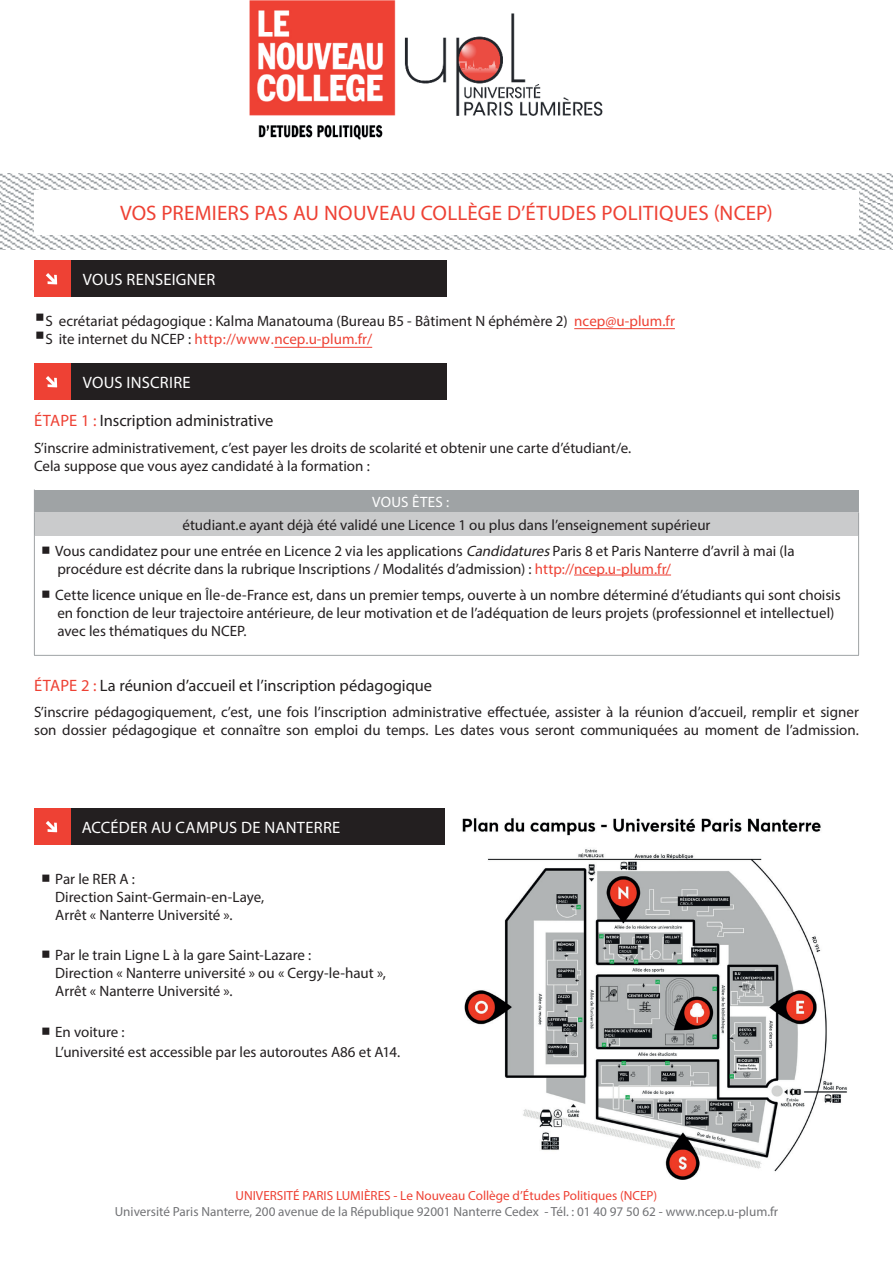
<style>
.page{position:relative;width:893px;height:1263px;background:#fff}
.page>*{position:absolute;margin:0;border:0;box-sizing:border-box;transform-origin:0 0}
.t1{font:21px "Myriad Pro";letter-spacing:.015em;color:#ee4134}
.t2{font:16.5px "Myriad Pro";letter-spacing:-.005em;color:#231f20}
.t3{font:16.5px "Myriad Pro";letter-spacing:.015em;color:#fff}
.t4{font:15px/18px "Myriad Pro";color:#231f20}
.t5{font:15px "Myriad Pro";color:#ee4134}
.t6{font:15px "Myriad Pro";letter-spacing:.025em;color:#fff}
.t7{font:13.2px "Myriad Pro";color:#727376}
.t8{font:13.2px "Myriad Pro";color:#ee4134}
.s1{color:#ee4134}
.s2{color:#231f20}
.s3{font-style:italic}
</style>
<div class="page">
<div style="left:70px;top:261px;width:376px;height:36px;background:#231f20"></div>
<div style="left:70px;top:364px;width:376px;height:36px;background:#231f20"></div>
<div style="left:69px;top:808px;width:376px;height:36px;background:#231f20"></div>
<div style="left:34px;top:261px;width:36px;height:36px;background:#ee4134"></div>
<svg style="left:46px;top:273px;width:11px;height:11px"></svg>
<div style="left:34px;top:364px;width:36px;height:36px;background:#ee4134"></div>
<svg style="left:46px;top:376px;width:11px;height:11px"></svg>
<div style="left:34px;top:808px;width:36px;height:36px;background:#ee4134"></div>
<svg style="left:46px;top:821px;width:11px;height:11px"></svg>
<img style="left:250px;top:0;width:353px;height:140px">
<img style="left:0;top:173px;width:893px;height:76px">
<img style="left:462px;top:818px;width:385px;height:362px">
<div style="left:34px;top:190px;width:825px;height:44px;background:#fff"></div>
<hr style="left:274px;top:347px;width:98px;height:1px;background:#ee4134">
<hr style="left:574px;top:328px;width:101px;height:1px;background:#ee4134">
<div style="left:34px;top:489px;width:825px;height:23px;background:#9fa3a5"></div>
<div style="left:34px;top:512px;width:825px;height:24px;background:#cacbcc"></div>
<svg style="left:858px;top:512px;width:1px;height:24px"></svg>
<hr style="left:858px;top:536px;width:1px;height:119px;background:#9fa3a5">
<hr style="left:34px;top:536px;width:1px;height:119px;background:#9fa3a5">
<hr style="left:34px;top:655px;width:825px;height:1px;background:#9fa3a5">
<svg style="left:34px;top:489px;width:1px;height:47px"></svg>
<hr style="left:574px;top:575px;width:97px;height:1px;background:#ee4134">
<h1 class="t1" style="left:120px;top:200px;width:654px">VOS PREMIERS PAS AU NOUVEAU COLLÈGE D’ÉTUDES POLITIQUES (NCEP)</h1>
<p class="t3" style="left:83px;top:269px;width:134px">VOUS RENSEIGNER</p>
<p class="t4" style="left:34px;top:312px;width:642px">▪S ecrétariat pédagogique : Kalma Manatouma (Bureau B5 - Bâtiment N éphémère 2) <span class="s1">ncep@u-plum.fr</span></p>
<p class="t5" style="left:34px;top:330px;width:339px"><span class="s2">▪S ite internet du NCEP :</span> http://www.ncep.u-plum.fr/</p>
<p class="t3" style="left:83px;top:372px;width:109px">VOUS INSCRIRE</p>
<p class="t2" style="left:34px;top:411px;width:241px"><span class="s1">ÉTAPE 1 :</span> Inscription administrative</p>
<p class="t4" style="left:34px;top:438px;width:599px">S’inscrire administrativement, c’est payer les droits de scolarité et obtenir une carte d’étudiant/e.<br>Cela suppose que vous ayez candidaté à la formation :</p>
<p class="t6" style="left:372px;top:492px;width:79px">VOUS ÊTES :</p>
<p class="t4" style="left:182px;top:515px;width:530px">étudiant.e ayant déjà été validé une Licence 1 ou plus dans l’enseignement supérieur</p>
<p class="t4" style="left:57px;top:541px;width:739px;text-indent:-17px">▪▪ Vous candidatez pour une entrée en Licence 2 via les applications <span class="s3">Candidatures</span>Paris 8 et Paris Nanterre d’avril à mai (la procédure est décrite dans la rubrique Inscriptions / Modalités d’admission) : <span class="s1">http://ncep.u-plum.fr/</span></p>
<p class="t4" style="left:57px;top:586px;width:785px;text-indent:-17px">▪▪ Cette licence unique en Île-de-France est, dans un premier temps, ouverte à un nombre déterminé d’étudiants qui sont choisis en fonction de leur trajectoire antérieure, de leur motivation et de l’adéquation de leurs projets (professionnel et intellectuel) avec les thématiques du NCEP.</p>
<p class="t2" style="left:34px;top:675px;width:400px"><span class="s1">ÉTAPE 2 :</span> La réunion d’accueil et l’inscription pédagogique</p>
<p class="t4" style="left:34px;top:703px;width:826px">S’inscrire pédagogiquement, c’est, une fois l’inscription administrative effectuée, assister à la réunion d’accueil, remplir et signer son dossier pédagogique et connaître son emploi du temps. Les dates vous seront communiquées au moment de l’admission.</p>
<p class="t3" style="left:82px;top:817px;width:260px">ACCÉDER AU CAMPUS DE NANTERRE</p>
<p class="t4" style="left:55px;top:870px;width:211px;text-indent:-15px">▪▪ Par le RER A :<br>Direction Saint-Germain-en-Laye,<br>Arrêt « Nanterre Université ».</p>
<p class="t4" style="left:55px;top:946px;width:332px;text-indent:-15px">▪▪ Par le train Ligne L à la gare Saint-Lazare :<br>Direction « Nanterre université » ou « Cergy-le-haut »,<br>Arrêt « Nanterre Université ».</p>
<p class="t4" style="left:55px;top:1021px;width:346px;line-height:20.1px;text-indent:-15px">▪▪ En voiture :<br>L’université est accessible par les autoroutes A86 et A14.</p>
<p class="t8" style="left:236px;top:1187px;width:423px">UNIVERSITÉ PARIS LUMIÈRES - Le Nouveau Collège d’Études Politiques (NCEP)</p>
<p class="t7" style="left:115px;top:1204px;width:665px">Université Paris Nanterre, 200 avenue de la République 92001 Nanterre Cedex - Tél. : 01 40 97 50 62 - www.ncep.u-plum.fr</p>
</div>
